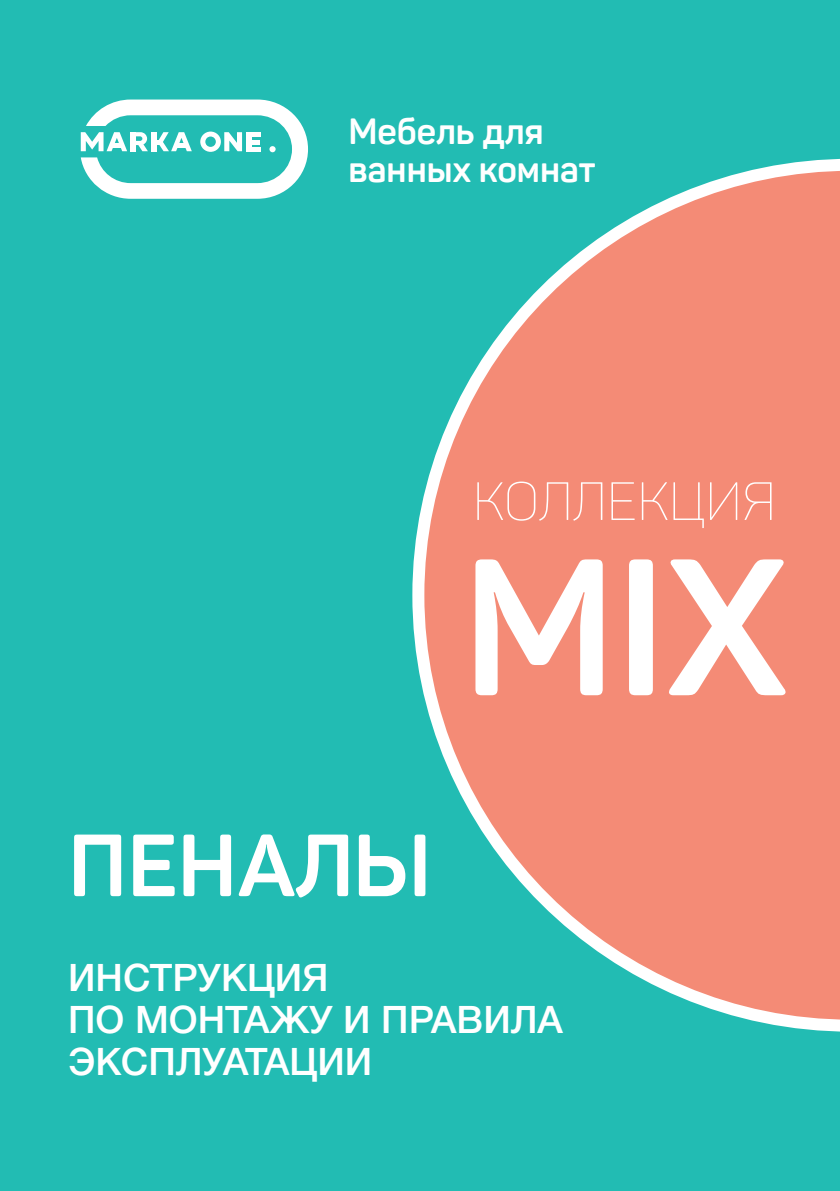
<style>
.page{position:relative;width:840px;height:1191px;background:#fff}
.page>*{position:absolute;margin:0;border:0;box-sizing:border-box;transform-origin:0 0}
.t1{font:700 86.8px "Panton";color:#fff}
.t2{font:500 38px "Helvetica Neue Cyr";color:#fff}
.t3{font:700 36px "Panton";color:#fff}
</style>
<div class="page">
<div style="left:0;top:0;width:839px;height:1191px;background:#22bcb3"></div>
<svg style="left:412px;top:159px;width:427px;height:873px"></svg>
<svg style="left:477px;top:481px;width:125px;height:40px;background:#f59886"></svg>
<svg style="left:611px;top:482px;width:23px;height:38px"></svg>
<svg style="left:641px;top:482px;width:26px;height:38px"></svg>
<svg style="left:673px;top:482px;width:30px;height:46px"></svg>
<svg style="left:709px;top:482px;width:27px;height:38px"></svg>
<svg style="left:744px;top:482px;width:27px;height:38px"></svg>
<svg style="left:475px;top:559px;width:127px;height:136px;background:#f9c9bf"></svg>
<div style="left:628px;top:559px;width:24px;height:136px;background:#fff;border-radius:7px"></div>
<svg style="left:667px;top:559px;width:119px;height:136px;background:#f8bdb1"></svg>
<svg style="left:81px;top:99px;width:227px;height:100px"></svg>
<p class="t3" style="left:348px;top:109px;width:196px">Мебель для</p>
<p class="t3" style="left:348px;top:147px;width:248px">ванных комнат</p>
<p class="t1" style="left:68px;top:812px;width:364px">ПЕНАЛЫ</p>
<p class="t2" style="left:68px;top:956px;width:262px">ИНСТРУКЦИЯ</p>
<p class="t2" style="left:68px;top:998px;width:496px">ПО МОНТАЖУ И ПРАВИЛА</p>
<p class="t2" style="left:68px;top:1040px;width:305px">ЭКСПЛУАТАЦИИ</p>
</div>
